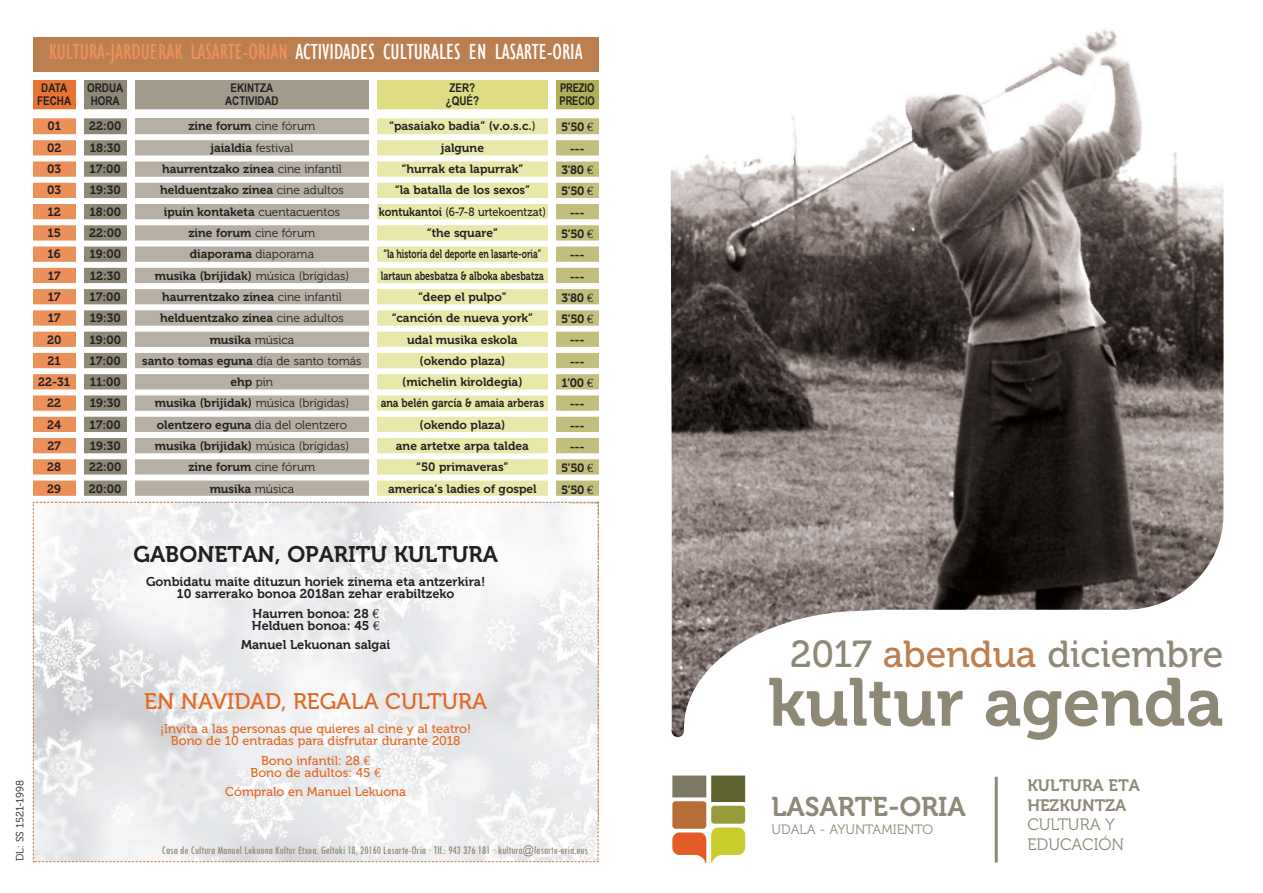
<style>
.page{position:relative;width:1263px;height:893px;background:#fff}
.page>*{position:absolute;margin:0;border:0;box-sizing:border-box;transform-origin:0 0}
.t1{font:67.5px "Museo 700";color:#8e8877}
.t2{font:37.5px "Museo 500";color:#8e8877}
.t3{font:27px "Museo 700";color:#8e8877}
.t4{font:condensed 22.5px "Gill Sans";color:#fff}
.t5{font:22.5px "Museo 700";color:#231f20}
.t6{font:22.5px "Museo 500";color:#e46724}
.t7{font:16.5px/19.5px "Museo 700";color:#8e8877}
.t8{font:16.5px/19.5px "Museo 300";color:#8e8877}
.t9{font:13.5px "Museo 300";color:#8e8877}
.t10{font:12.75px/12px "Museo 500";color:#e46724;text-align:center}
.t11{font:12.75px/12px "Museo 700";color:#231f20;text-align:center}
.t12{font:12px/21.3px "Museo 700";color:#231f20;text-align:center}
.t13{font:condensed 12px "Tw Cen";color:#8e8877;scale:.95 1}
.t14{font:12px/21.3px "Museo 700";letter-spacing:-.03em;color:#231f20;text-align:center}
.t15{font:700 12px/13.5px "Arial Narrow";color:#231f20;text-align:center}
.t16{font:12px "Museo 500";color:#231f20;scale:.9 1}
.t17{font:12px "Museo 300";color:#231f20}
.t18{font:700 12px/13.5px "Arial Narrow";color:#231f20;scale:.95 1}
.t19{font:10.5px "Museo 300";color:#231f20}
.s1{color:#ec905a}
.s2{font-family:"Museo 300"}
.s3{font-family:"Museo 700"}
.s4{font-family:"Museo 500"}
.s5{font-family:"Euro Serif"}
.s6{color:#bc7f50}
</style>
<div class="page">
<img style="left:671px;top:29px;width:553px;height:708px">
<div style="left:377px;top:80px;width:170px;height:212px;background:#dedd84"></div>
<div style="left:556px;top:80px;width:42px;height:212px;background:#b1b058"></div>
<div style="left:135px;top:80px;width:234px;height:212px;background:#a29b8c"></div>
<div style="left:84px;top:80px;width:42px;height:212px;background:#8e8877"></div>
<div style="left:33px;top:80px;width:42px;height:212px;background:#e77433"></div>
<div style="left:33px;top:37px;width:565px;height:34px;background:#bc7f50"></div>
<div style="left:377px;top:118px;width:170px;height:34px;background:#efefc5"></div>
<div style="left:556px;top:118px;width:42px;height:29px;background:#c2bf7d"></div>
<div style="left:84px;top:118px;width:42px;height:28px;background:#b1aca1"></div>
<div style="left:33px;top:118px;width:42px;height:21px;background:#f1b28d"></div>
<div style="left:377px;top:119px;width:170px;height:700px;background:#e8e8ab"></div>
<div style="left:556px;top:120px;width:42px;height:701px;background:#c2bf7d"></div>
<div style="left:84px;top:119px;width:42px;height:700px;background:#8e8877"></div>
<div style="left:33px;top:119px;width:42px;height:717px;background:#ec905a"></div>
<div style="left:27px;top:109px;width:614px;height:9px;background:#fff"></div>
<div style="left:135px;top:118px;width:234px;height:25px;background:#b5afa4"></div>
<div style="left:135px;top:119px;width:234px;height:707px;background:#b5afa4"></div>
<div style="left:0;top:177px;width:614px;height:6px;background:#fff"></div>
<div style="left:0;top:198px;width:613px;height:6px;background:#fff"></div>
<div style="left:0;top:219px;width:612px;height:6px;background:#fff"></div>
<div style="left:0;top:240px;width:611px;height:6px;background:#fff"></div>
<div style="left:0;top:283px;width:612px;height:6px;background:#fff"></div>
<div style="left:0;top:262px;width:613px;height:6px;background:#fff"></div>
<div style="left:1px;top:304px;width:614px;height:6px;background:#fff"></div>
<div style="left:0;top:347px;width:613px;height:6px;background:#fff"></div>
<div style="left:3px;top:368px;width:613px;height:6px;background:#fff"></div>
<div style="left:0;top:389px;width:612px;height:6px;background:#fff"></div>
<div style="left:1px;top:411px;width:613px;height:6px;background:#fff"></div>
<div style="left:0;top:432px;width:613px;height:6px;background:#fff"></div>
<div style="left:18px;top:155px;width:626px;height:6px;background:#fff"></div>
<div style="left:27px;top:453px;width:613px;height:6px;background:#fff"></div>
<div style="left:20px;top:474px;width:614px;height:6px;background:#fff"></div>
<div style="left:13px;top:325px;width:596px;height:6px;background:#fff"></div>
<div style="left:21px;top:134px;width:592px;height:6px;background:#fff"></div>
<img style="left:672px;top:775px;width:74px;height:88px">
<hr style="left:995px;top:776px;width:3px;height:86px;background:#8e8877">
<div style="left:19px;top:496px;width:613px;height:6px;background:#fff"></div>
<svg style="left:33px;top:501px;width:566px;height:361px"></svg>
<h3 class="t4" style="left:49px;top:38px;width:535px"><span class="s1">KULTURA-JARDUERAK LASARTE-ORIAN</span> ACTIVIDADES CULTURALES EN LASARTE-ORIA</h3>
<p class="t15" style="left:37px;top:80px;width:35px">DATA<br>FECHA</p>
<p class="t15" style="left:87px;top:80px;width:38px;text-align:left">ORDUA<br>HORA</p>
<p class="t15" style="left:225px;top:80px;width:55px">EKINTZA<br>ACTIVIDAD</p>
<p class="t15" style="left:446px;top:80px;width:35px">ZER? ¿QUÉ?</p>
<p class="t18" style="left:560px;top:80px;width:39px">PREZIO<br>PRECIO</p>
<p class="t12" style="left:38px;top:117px;width:34px">01<br>02<br>03<br>03<br>12<br>15<br>16<br>17<br>17<br>17<br>20<br>21<br>22-31<br>22<br>24<br>27<br>28<br>29</p>
<p class="t12" style="left:142px;top:117px;width:221px">zine forum <span class="s2">cine fórum<br></span>jaialdia <span class="s2">festival<br></span>haurrentzako zinea <span class="s2">cine infantil </span>helduentzako zinea <span class="s2">cine adultos<br></span>ipuin kontaketa <span class="s2">cuentacuentos<br></span>zine forum <span class="s2">cine fórum<br></span>diaporama <span class="s2">diaporama<br></span>musika (brijidak) <span class="s2">música (brígidas) </span>haurrentzako zinea <span class="s2">cine infantil </span>helduentzako zinea <span class="s2">cine adultos </span>musika <span class="s2">música<br></span>santo tomas eguna <span class="s2">día de santo tomás </span>ehp <span class="s2">pin<br></span>musika (brijidak) <span class="s2">música (brígidas)</span></p>
<p class="t12" style="left:89px;top:117px;width:34px;text-align:justify">22:00<br>18:30<br>17:00<br>19:30<br>18:00<br>22:00<br>19:00<br>12:30<br>17:00<br>19:30<br>19:00<br>17:00<br>11:00<br>19:30<br>17:00<br>19:30<br>22:00<br>20:00</p>
<p class="t17" style="left:157px;top:420px;width:192px"><span class="s3">olentzero eguna</span> día del olentzero</p>
<p class="t12" style="left:155px;top:436px;width:196px">musika (brijidak) <span class="s2">música (brígidas) </span>zine forum <span class="s2">cine fórum<br></span>musika <span class="s2">música</span></p>
<p class="t12" style="left:389px;top:117px;width:148px">“pasaiako badia” (v.o.s.c.<span class="s4">) </span>jalgune<br>“hurrak eta lapurrak”<br>“la batalla de los sexos”</p>
<p class="t16" style="left:379px;top:207px;width:187px"><span class="s3">kontukantoi</span> (6-7-8 urtekoentzat)</p>
<p class="t12" style="left:381px;top:223px;width:165px">“the square”<br>“la historia del deporte en lasarte-oria” lartaun abesbatza &amp; alboka abesbatza “deep el pulpo”<br>“canción de nueva york” udal musika eskola<br>(okendo plaza)<br>(michelin kiroldegia)<br>ana belén garcía &amp; amaia arberas (okendo plaza)<br>ane artetxe arpa taldea<br>“50 primaveras”<br>america’s ladies of gospel</p>
<p class="t14" style="left:561px;top:118px;width:34px">5’50 <span class="s5">€ </span>---<br>3’80 <span class="s5">€<br></span>5’50 <span class="s5">€ </span>---<br>5’50 <span class="s5">€ </span>--- ---<br>3’80 <span class="s5">€<br></span>5’50 <span class="s5">€ </span>--- ---<br>1’00 <span class="s5">€ </span>--- --- ---<br>5’50 <span class="s5">€<br></span>5’50 <span class="s5">€</span></p>
<p class="t19" style="left:16px;top:861px;width:83px;rotate:-90deg">DL: SS 1521-1998</p>
<h3 class="t5" style="left:133px;top:546px;width:366px">GABONETAN, OPARITU KULTURA</h3>
<p class="t11" style="left:146px;top:577px;width:341px">Gonbidatu maite dituzun horiek zinema eta antzerkira!<br>10 sarrerako bonoa 2018an zehar erabiltzeko</p>
<p class="t11" style="left:252px;top:608px;width:129px;text-align:left">Haurren bonoa: 28 <span class="s5">€<br></span>Helduen bonoa: 45 <span class="s5">€</span></p>
<p class="t11" style="left:241px;top:640px;width:151px">Manuel Lekuonan salgai</p>
<h3 class="t6" style="left:144px;top:693px;width:344px">EN NAVIDAD, REGALA CULTURA</h3>
<p class="t10" style="left:160px;top:724px;width:312px">¡Invita a las personas que quieres al cine y al teatro!<br>Bono de 10 entradas para disfrutar durante 2018</p>
<p class="t10" style="left:251px;top:755px;width:132px">Bono infantil: 28 <span class="s5">€<br></span>Bono de adultos: 45 <span class="s5">€</span></p>
<p class="t10" style="left:225px;top:787px;width:182px">Cómpralo en Manuel Lekuona</p>
<p class="t13" style="left:162px;top:843px;width:450px">Casa de Cultura Manuel Lekuona Kultur Etxea. Geltoki 18, 20160 Lasarte-Oria · Tlf.: 943 376 181 · kultura@lasarte-oria.eus</p>
<h2 class="t2" style="left:790px;top:640px;width:435px">2017 <span class="s6">abendua</span> diciembre</h2>
<h1 class="t1" style="left:768px;top:677px;width:457px">kultur agenda</h1>
<h3 class="t3" style="left:772px;top:796px;width:196px">LASARTE-ORIA</h3>
<p class="t9" style="left:772px;top:824px;width:163px">UDALA - AYUNTAMIENTO</p>
<h3 class="t7" style="left:1027px;top:777px;width:114px">KULTURA ETA<br>HEZKUNTZA</h3>
<h3 class="t8" style="left:1027px;top:816px;width:98px">CULTURA Y<br>EDUCACIÓN</h3>
</div>
